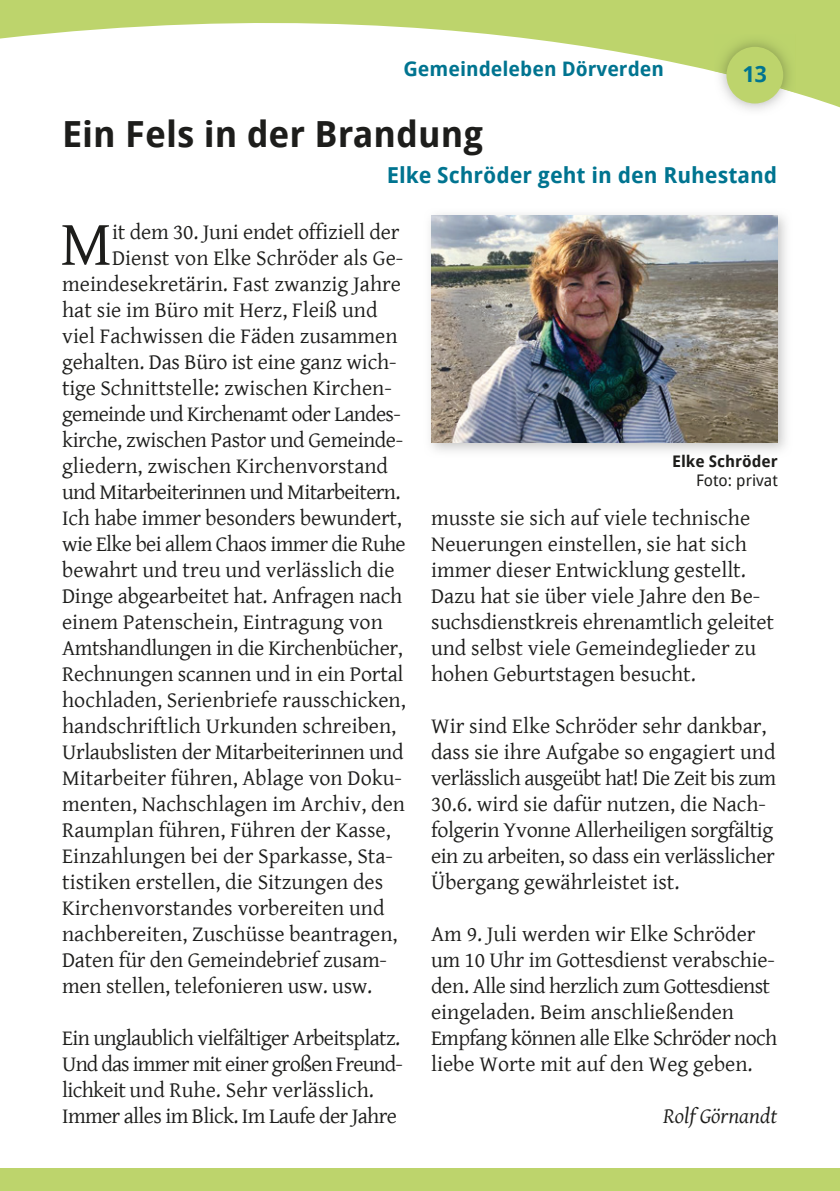
<style>
.page{position:relative;width:840px;height:1191px;background:#fff}
.page>*{position:absolute;margin:0;border:0;box-sizing:border-box;transform-origin:0 0}
.t1{font:64.2px "Gentium Basic";color:#1d1d1b}
.t2{font:700 36px "Droid Sans";color:#1d1d1b}
.t3{font:22px/26px "Gentium Basic";color:#1d1d1b}
.t4{font:22px/26px "Gentium Basic";letter-spacing:-.03em;color:#1d1d1b}
.t5{font:22px "Gentium Basic";letter-spacing:-.02em;color:#1d1d1b}
.t6{font:700 22px "Droid Sans";color:#007490}
.t7{font:italic 22px "Gentium Basic";color:#1d1d1b}
.t8{font:700 20px "Droid Sans";color:#007490}
.t9{font:700 16px "Droid Sans";color:#1d1d1b}
.t10{font:16px "Droid Sans";color:#1d1d1b}
</style>
<div class="page">
<div style="left:0;top:1168px;width:839px;height:23px;background:#bdd46c"></div>
<svg style="left:0;top:0;width:839px;height:107px"></svg>
<img style="left:713px;top:93px;width:82px;height:17px">
<img style="left:713px;top:91px;width:82px;height:2px">
<img style="left:713px;top:34px;width:82px;height:57px">
<div style="left:726px;top:47px;width:56px;height:56px;background:#bdd46c;border-radius:50%"></div>
<img style="left:430px;top:214px;width:356px;height:237px">
<img style="left:431px;top:215px;width:345px;height:227px">
<p class="t8" style="left:403px;top:55px;width:262px">Gemeindeleben Dörverden</p>
<p class="t6" style="left:742px;top:58px;width:26px">13</p>
<h2 class="t2" style="left:62px;top:108px;width:422px">Ein Fels in der Brandung</h2>
<p class="t6" style="left:386px;top:159px;width:392px">Elke Schröder geht in den Ruhestand</p>
<h1 class="t1" style="left:60px;top:197px;width:53px">M</h1>
<p class="t3" style="left:112px;top:218px;width:289px">it dem 30. Juni endet offiziell der</p>
<p class="t3" style="left:112px;top:244px;width:292px">Dienst von Elke Schröder als Ge-</p>
<p class="t3" style="left:62px;top:270px;width:340px">meindesekretärin. Fast zwanzig Jahre</p>
<p class="t3" style="left:62px;top:296px;width:316px">hat sie im Büro mit Herz, Fleiß und</p>
<p class="t3" style="left:62px;top:322px;width:336px">viel Fachwissen die Fäden zusammen</p>
<p class="t3" style="left:62px;top:348px;width:335px">gehalten. Das Büro ist eine ganz wich-</p>
<p class="t3" style="left:62px;top:374px;width:331px">tige Schnittstelle: zwischen Kirchen-</p>
<p class="t4" style="left:62px;top:400px;width:340px">gemeinde und Kirchenamt oder Landes-</p>
<p class="t5" style="left:62px;top:423px;width:342px">kirche, zwischen Pastor und Gemeinde-</p>
<p class="t3" style="left:62px;top:452px;width:327px">gliedern, zwischen Kirchenvorstand</p>
<p class="t4" style="left:62px;top:478px;width:339px">und Mitarbeiterinnen und Mitarbeitern.</p>
<p class="t3" style="left:62px;top:504px;width:341px">Ich habe immer besonders bewundert,</p>
<p class="t4" style="left:62px;top:530px;width:345px">wie Elke bei allem Chaos immer die Ruhe</p>
<p class="t3" style="left:62px;top:556px;width:334px">bewahrt und treu und verlässlich die</p>
<p class="t3" style="left:62px;top:582px;width:341px">Dinge abgearbeitet hat. Anfragen nach</p>
<p class="t3" style="left:62px;top:608px;width:322px">einem Patenschein, Eintragung von</p>
<p class="t5" style="left:62px;top:631px;width:342px">Amtshandlungen in die Kirchenbücher,</p>
<p class="t3" style="left:62px;top:660px;width:343px">Rechnungen scannen und in ein Portal</p>
<p class="t3" style="left:62px;top:686px;width:345px">hochladen, Serienbriefe rausschicken,</p>
<p class="t3" style="left:62px;top:712px;width:335px">handschriftlich Urkunden schreiben,</p>
<p class="t5" style="left:62px;top:735px;width:342px">Urlaubslisten der Mitarbeiterinnen und</p>
<p class="t3" style="left:62px;top:764px;width:341px">Mitarbeiter führen, Ablage von Doku-</p>
<p class="t3" style="left:62px;top:790px;width:344px">menten, Nachschlagen im Archiv, den</p>
<p class="t3" style="left:62px;top:816px;width:330px">Raumplan führen, Führen der Kasse,</p>
<p class="t3" style="left:62px;top:842px;width:332px">Einzahlungen bei der Sparkasse, Sta-</p>
<p class="t3" style="left:62px;top:868px;width:322px">tistiken erstellen, die Sitzungen des</p>
<p class="t3" style="left:62px;top:894px;width:324px">Kirchenvorstandes vorbereiten und</p>
<p class="t3" style="left:62px;top:920px;width:337px">nachbereiten, Zuschüsse beantragen,</p>
<p class="t3" style="left:62px;top:946px;width:326px">Daten für den Gemeindebrief zusam-</p>
<p class="t3" style="left:62px;top:972px;width:311px">men stellen, telefonieren usw. usw.</p>
<p class="t4" style="left:62px;top:1024px;width:342px">Ein unglaublich vielfältiger Arbeitsplatz.<br>Und das immer mit einer großen Freund&shy;lichkeit und Ruhe. Sehr verlässlich.<br>Immer alles im Blick. Im Laufe der Jahre</p>
<p class="t9" style="left:671px;top:450px;width:107px">Elke Schröder</p>
<p class="t10" style="left:695px;top:469px;width:83px">Foto: privat</p>
<p class="t3" style="left:431px;top:504px;width:344px">musste sie sich auf viele technische Neuerungen einstellen, sie hat sich immer dieser Entwicklung gestellt.<br>Dazu hat sie über viele Jahre den Be&shy;suchsdienstkreis ehrenamtlich geleitet und selbst viele Gemeindeglieder zu hohen Geburtstagen besucht.</p>
<p class="t3" style="left:431px;top:712px;width:346px">Wir sind Elke Schröder sehr dankbar, dass sie ihre Aufgabe so engagiert und verlässlich ausgeübt hat! Die Zeit bis zum 30.6. wird sie dafür nutzen, die Nach&shy;folgerin Yvonne Allerheiligen sorgfältig ein zu arbeiten, so dass ein verlässlicher Übergang gewährleistet ist.</p>
<p class="t3" style="left:431px;top:920px;width:347px">Am 9. Juli werden wir Elke Schröder um 10 Uhr im Gottesdienst verabschie&shy;den. Alle sind herzlich zum Gottesdienst eingeladen. Beim anschließenden Empfang können alle Elke Schröder noch liebe Worte mit auf den Weg geben.</p>
<p class="t7" style="left:663px;top:1100px;width:115px">Rolf Görnandt</p>
</div>
